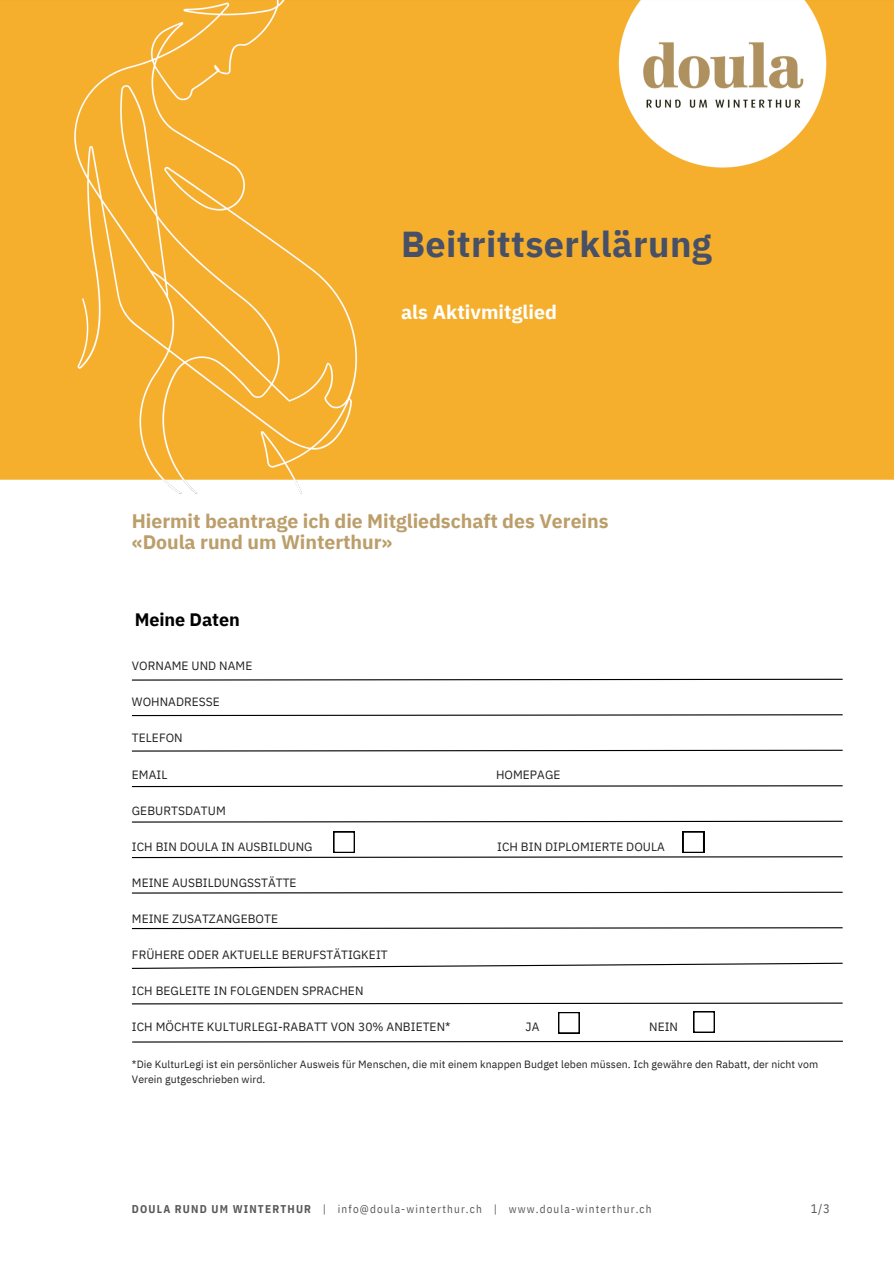
<style>
.page{position:relative;width:894px;height:1264px;background:#fff}
.page>*{position:absolute;margin:0;border:0;box-sizing:border-box;transform-origin:0 0}
.t1{font:700 36px "IBM Plex Sans";letter-spacing:.01em;color:#475066}
.t2{font:700 19.5px/21.3px "IBM Plex Sans";letter-spacing:-.005em;color:#bb9e6a}
.t3{font:700 19.5px "IBM Plex Sans";color:#fff}
.t4{font:700 18px "IBM Plex Sans";letter-spacing:-.005em;color:#000}
.t5{font:12.45px "IBM Plex Sans Cond";color:#58585a}
.t6{font:12px "IBM Plex Sans";letter-spacing:.005em;color:#231f20}
.t7{font:11.25px "IBM Plex Sans Cond";letter-spacing:.1em;color:#58585a}
.t8{font:10.5px/15.8px "IBM Plex Sans";letter-spacing:.005em;color:#231f20}
.s1{font-weight:700}
</style>
<div class="page">
<img style="left:0;top:0;width:893px;height:494px">
<svg style="left:131px;top:678px;width:712px;height:3px"></svg>
<svg style="left:131px;top:714px;width:712px;height:2px"></svg>
<svg style="left:131px;top:785px;width:712px;height:2px"></svg>
<svg style="left:131px;top:749px;width:712px;height:3px"></svg>
<svg style="left:131px;top:820px;width:712px;height:3px"></svg>
<svg style="left:131px;top:891px;width:712px;height:3px"></svg>
<svg style="left:131px;top:927px;width:712px;height:2px"></svg>
<svg style="left:131px;top:962px;width:712px;height:7px"></svg>
<svg style="left:131px;top:1002px;width:712px;height:3px"></svg>
<svg style="left:132px;top:1040px;width:711px;height:3px"></svg>
<svg style="left:131px;top:831px;width:712px;height:27px"></svg>
<svg style="left:693px;top:1011px;width:21px;height:21px"></svg>
<svg style="left:558px;top:1012px;width:21px;height:21px"></svg>
<h3 class="t1" style="left:401px;top:220px;width:312px">Beitrittserklärung</h3>
<p class="t3" style="left:401px;top:299px;width:157px">als Aktivmitglied</p>
<h1 class="t2" style="left:132px;top:509px;width:478px">Hiermit beantrage ich die Mitgliedschaft des Vereins «Doula rund um Winterthur»</h1>
<p class="t4" style="left:135px;top:608px;width:107px">Meine Daten</p>
<h2 class="t6" style="left:132px;top:658px;width:122px">VORNAME UND NAME</h2>
<h2 class="t6" style="left:132px;top:694px;width:89px">WOHNADRESSE</h2>
<h2 class="t6" style="left:132px;top:730px;width:52px">TELEFON</h2>
<p class="t6" style="left:132px;top:766px;width:37px">EMAIL</p>
<p class="t6" style="left:496px;top:766px;width:66px">HOMEPAGE</p>
<p class="t6" style="left:132px;top:802px;width:95px">GEBURTSDATUM</p>
<p class="t6" style="left:132px;top:838px;width:182px">ICH BIN DOULA IN AUSBILDUNG</p>
<p class="t6" style="left:497px;top:838px;width:169px">ICH BIN DIPLOMIERTE DOULA</p>
<p class="t6" style="left:132px;top:874px;width:166px">MEINE AUSBILDUNGSSTÄTTE</p>
<p class="t6" style="left:132px;top:910px;width:148px">MEINE ZUSATZANGEBOTE</p>
<p class="t6" style="left:132px;top:946px;width:257px">FRÜHERE ODER AKTUELLE BERUFSTÄTIGKEIT</p>
<p class="t6" style="left:132px;top:982px;width:233px">ICH BEGLEITE IN FOLGENDEN SPRACHEN</p>
<p class="t6" style="left:132px;top:1018px;width:320px">ICH MÖCHTE KULTURLEGI-RABATT VON 30% ANBIETEN*</p>
<p class="t6" style="left:525px;top:1018px;width:15px">JA</p>
<p class="t6" style="left:649px;top:1018px;width:30px">NEIN</p>
<p class="t8" style="left:132px;top:1055px;width:687px">*Die KulturLegi ist ein persönlicher Ausweis für Menschen, die mit einem knappen Budget leben müssen. Ich gewähre den Rabatt, der nicht vom<br>Verein gutgeschrieben wird.</p>
<p class="t7" style="left:132px;top:1201px;width:521px"><span class="s1">DOULA RUND UM WINTERTHUR</span> | info@doula-winterthur.ch | www.doula-winterthur.ch</p>
<p class="t5" style="left:810px;top:1199px;width:20px">1/3</p>
</div>
